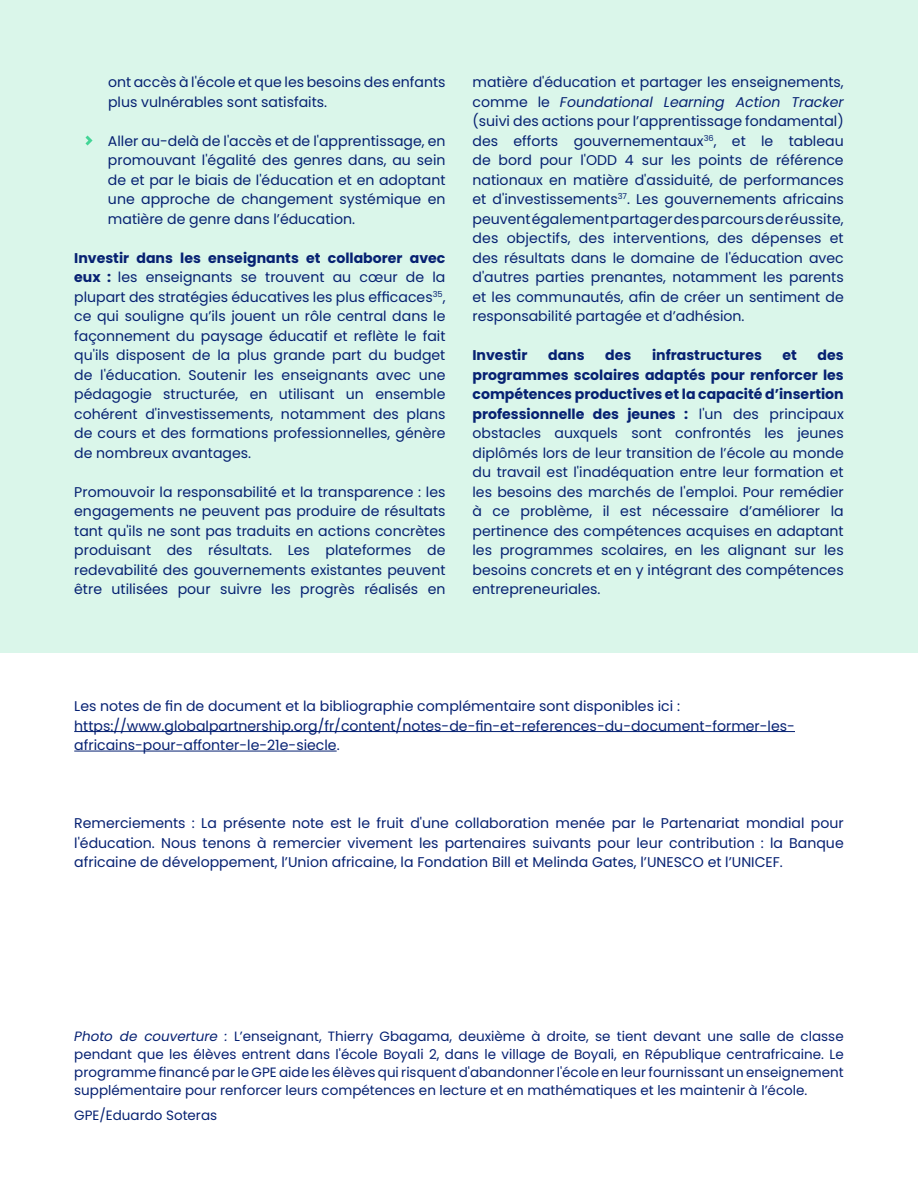
<style>
.page{position:relative;width:918px;height:1188px;background:#fff}
.page>*{position:absolute;margin:0;border:0;box-sizing:border-box;transform-origin:0 0}
.t1{font:14.1px/19.5px "Poppins";color:#062172;text-align:justify}
.t2{font:700 14.1px "Poppins";color:#062172}
.t3{font:13.5px/18px "Poppins";color:#062172;text-align:justify}
.s1{font-weight:700}
.s2{font-style:italic}
</style>
<div class="page">
<div style="left:0;top:0;width:918px;height:652px;background:#daf6ea"></div>
<svg style="left:86px;top:136px;width:7px;height:10px"></svg>
<hr style="left:74px;top:731px;width:721px;height:1px;background:#062172">
<hr style="left:74px;top:751px;width:263px;height:1px;background:#062172">
<p class="t1" style="left:108px;top:72px;width:339px">ont accès à l'école et que les besoins des enfants plus vulnérables sont satisfaits.</p>
<p class="t1" style="left:108px;top:131px;width:339px">Aller au-delà de l'accès et de l'apprentissage, en promouvant l'égalité des genres dans, au sein de et par le biais de l'éducation et en adoptant une approche de changement systémique en matière de genre dans l’éducation.</p>
<p class="t1" style="left:74px;top:248px;width:373px"><span class="s1">Investir dans les enseignants et collaborer avec eux :</span> les enseignants se trouvent au cœur de la plupart des stratégies éducatives les plus efficaces<sup>35</sup>, ce qui souligne qu’ils jouent un rôle central dans le façonnement du paysage éducatif et reflète le fait qu'ils disposent de la plus grande part du budget de l'éducation. Soutenir les enseignants avec une pédagogie structurée, en utilisant un ensemble cohérent d'investissements, notamment des plans de cours et des formations professionnelles, génère de nombreux avantages.</p>
<p class="t1" style="left:74px;top:482px;width:373px">Promouvoir la responsabilité et la transparence : les engagements ne peuvent pas produire de résultats tant qu'ils ne sont pas traduits en actions concrètes produisant des résultats. Les plateformes de redevabilité des gouvernements existantes peuvent être utilisées pour suivre les progrès réalisés en</p>
<p class="t1" style="left:472px;top:72px;width:373px">matière d'éducation et partager les enseignements, comme le <span class="s2">Foundational Learning Action Tracker </span>(suivi des actions pour l’apprentissage fondamental) des efforts gouvernementaux<sup>36</sup>, et le tableau de bord pour l'ODD 4 sur les points de référence nationaux en matière d'assiduité, de performances et d'investissements<sup>37</sup>. Les gouvernements africains peuvent également partager des parcours de réussite, des objectifs, des interventions, des dépenses et des résultats dans le domaine de l'éducation avec d'autres parties prenantes, notamment les parents et les communautés, afin de créer un sentiment de responsabilité partagée et d’adhésion.</p>
<p class="t2" style="left:472px;top:347px;width:56px">Investir</p>
<p class="t2" style="left:548px;top:347px;width:38px">dans</p>
<p class="t2" style="left:605px;top:347px;width:28px">des</p>
<p class="t2" style="left:652px;top:347px;width:111px">infrastructures</p>
<p class="t2" style="left:783px;top:347px;width:16px">et</p>
<p class="t1" style="left:472px;top:345px;width:373px;text-indent:345px"><span class="s1">des programmes scolaires adaptés pour renforcer les compétences productives et la capacité d’insertion professionnelle des jeunes :</span> l'un des principaux obstacles auxquels sont confrontés les jeunes diplômés lors de leur transition de l’école au monde du travail est l'inadéquation entre leur formation et les besoins des marchés de l'emploi. Pour remédier à ce problème, il est nécessaire d’améliorer la pertinence des compétences acquises en adaptant les programmes scolaires, en les alignant sur les besoins concrets et en y intégrant des compétences entrepreneuriales.</p>
<p class="t1" style="left:74px;top:696px;width:722px;text-align:left">Les notes de fin de document et la bibliographie complémentaire sont disponibles ici : https://www.globalpartnership.org/fr/content/notes-de-fin-et-references-du-document-former-les&shy;africains-pour-affonter-le-21e-siecle.</p>
<p class="t1" style="left:74px;top:813px;width:771px">Remerciements : La présente note est le fruit d'une collaboration menée par le Partenariat mondial pour l'éducation. Nous tenons à remercier vivement les partenaires suivants pour leur contribution : la Banque africaine de développement, l’Union africaine, la Fondation Bill et Melinda Gates, l’UNESCO et l’UNICEF.</p>
<p class="t3" style="left:74px;top:1028px;width:771px"><span class="s2">Photo de couverture :</span> L’enseignant, Thierry Gbagama, deuxième à droite, se tient devant une salle de classe pendant que les élèves entrent dans l'école Boyali 2, dans le village de Boyali, en République centrafricaine. Le programme financé par le GPE aide les élèves qui risquent d'abandonner l'école en leur fournissant un enseignement supplémentaire pour renforcer leurs compétences en lecture et en mathématiques et les maintenir à l’école.</p>
<p class="t3" style="left:74px;top:1106px;width:144px">GPE/Eduardo Soteras</p>
</div>
